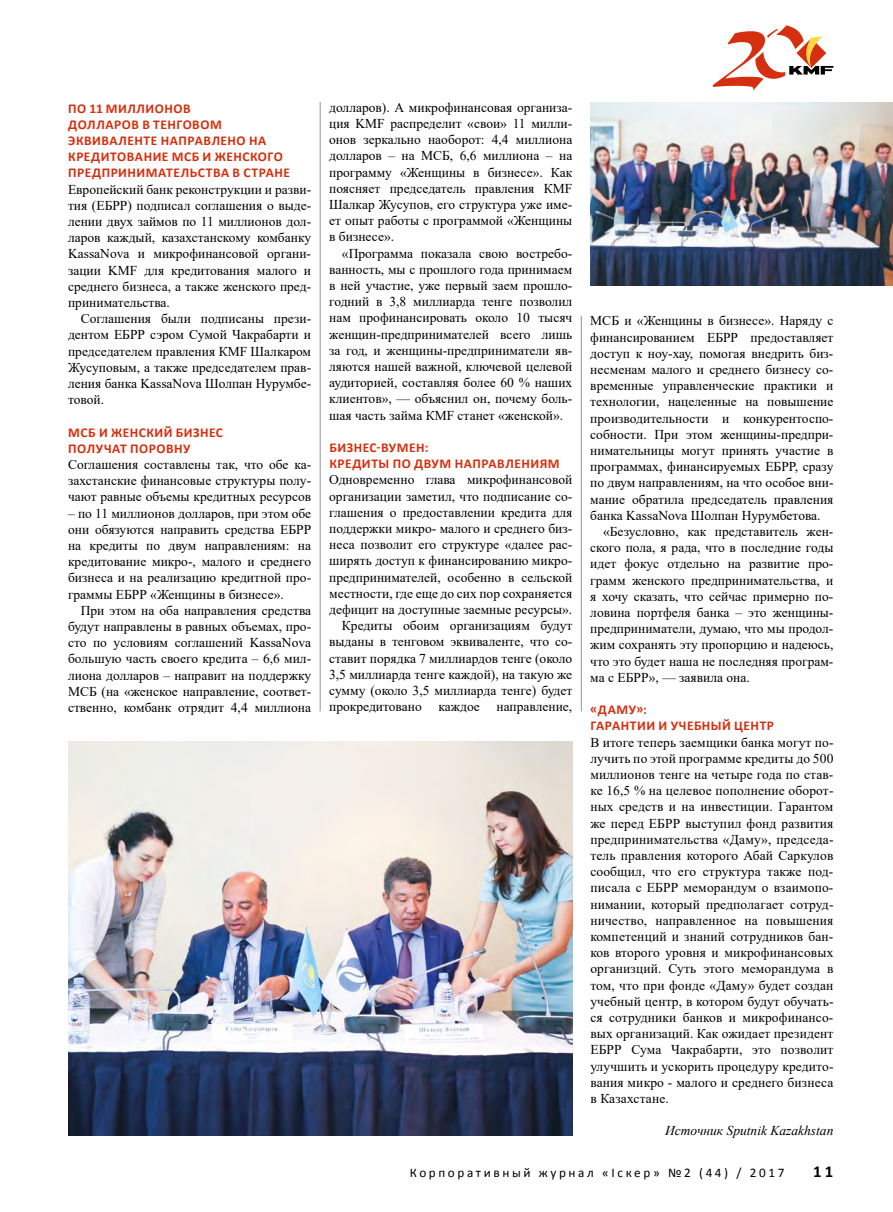
<style>
.page{position:relative;width:893px;height:1212px;background:#fff}
.page>*{position:absolute;margin:0;border:0;box-sizing:border-box;transform-origin:0 0}
.t1{font:700 16.8px "Calibri";color:#000}
.t2{font:13.5px/16.2px "Times New Roman";color:#000;text-align:justify}
.t3{font:700 13.5px/16.2px "Calibri";letter-spacing:.035em;color:#d4300f}
.t4{font:italic 13.5px "Times New Roman";color:#000}
.t5{font:13.2px "Calibri";letter-spacing:.2em;color:#000}
</style>
<div class="page">
<hr style="left:581px;top:316px;width:1px;height:395px;background:#9d9d9c">
<hr style="left:320px;top:102px;width:1px;height:609px;background:#9d9d9c">
<img style="left:68px;top:741px;width:504px;height:394px">
<img style="left:590px;top:102px;width:303px;height:184px">
<svg style="left:713px;top:25px;width:120px;height:65px"></svg>
<p class="t3" style="left:68px;top:100px;width:199px">По 11 миллионов<br>долларов в тенговом эквиваленте направлено на кредитование МСБ</p>
<p class="t3" style="left:68px;top:149px;width:223px;text-indent:134px">и женского предпринимательства в стране</p>
<p class="t2" style="left:68px;top:181px;width:245px">Европейский банк реконструкции и разви&shy;тия (ЕБРР) подписал соглашения о выде&shy;лении двух займов по 11 миллионов дол&shy;ларов каждый, казахстанскому комбанку KassaNova и микрофинансовой органи&shy;зации KMF для кредитования малого и среднего бизнеса, а также женского пред&shy;принимательства.</p>
<p class="t2" style="left:68px;top:310px;width:245px;text-indent:13px">Соглашения были подписаны прези&shy;дентом ЕБРР сэром Сумой Чакрабарти и председателем правления КМF Шалкаром Жусуповым, а также председателем прав&shy;ления банка KassaNova Шолпан Нурумбе&shy;товой.</p>
<p class="t3" style="left:68px;top:424px;width:5px">МСБ</p>
<p class="t3" style="left:68px;top:424px;width:156px;text-indent:31px">и женский бизнес получат поровну</p>
<p class="t2" style="left:68px;top:456px;width:245px">Соглашения составлены так, что обе ка&shy;захстанские финансовые структуры полу&shy;чают равные объемы кредитных ресурсов</p>
<p class="t2" style="left:68px;top:505px;width:245px">– по 11 миллионов долларов, при этом обе они обязуются направить средства ЕБРР на кредиты по двум направлениям: на кредитование микро-, малого и среднего бизнеса и на реализацию кредитной про&shy;граммы ЕБРР «Женщины в бизнесе».</p>
<p class="t2" style="left:68px;top:602px;width:245px;text-indent:13px">При этом на оба направления средства будут направлены в равных объемах, про&shy;сто по условиям соглашений KassaNova большую часть своего кредита – 6,6 мил&shy;лиона долларов – направит на поддержку МСБ (на «женское направление, соответ&shy;ственно, комбанк отрядит 4,4 миллиона</p>
<p class="t2" style="left:329px;top:99px;width:245px">долларов). А микрофинансовая организа&shy;ция KMF распределит «свои» 11 милли&shy;онов зеркально наоборот: 4,4 миллиона долларов – на МСБ, 6,6 миллиона – на программу «Женщины в бизнесе». Как поясняет председатель правления КМF Шалкар Жусупов, его структура уже име&shy;ет опыт работы с программой «Женщины в бизнесе».</p>
<p class="t2" style="left:329px;top:245px;width:245px;text-indent:13px">«Программа показала свою востребо&shy;ванность, мы с прошлого года принимаем в ней участие, уже первый заем прошло&shy;годний в 3,8 миллиарда тенге позволил нам профинансировать около 10 тысяч женщин-предпринимателей всего лишь за год, и женщины-предприниматели яв&shy;ляются нашей важной, ключевой целевой аудиторией, составляя более 60 % наших клиентов», — объяснил он, почему боль&shy;шая часть займа КМF станет «женской».</p>
<p class="t3" style="left:329px;top:439px;width:232px">Бизнес-вумен:<br>кредиты по двум направлениям</p>
<p class="t2" style="left:329px;top:471px;width:245px;text-align:right">Одновременно глава микрофинансовой организации заметил, что подписание со&shy;глашения о предоставлении кредита для поддержки микро- малого и среднего биз&shy;неса позволит его структуре «далее рас&shy;ширять доступ к финансированию микро&shy;предпринимателей, особенно в сельской местности, где еще до сих пор сохраняется дефицит на доступные заемные ресурсы».<br>Кредиты обоим организациям будут выданы в тенговом эквиваленте, что со&shy;ставит порядка 7 миллиардов тенге (около 3,5 миллиарда тенге каждой), на такую же сумму (около 3,5 миллиарда тенге) будет прокредитовано каждое направление,</p>
<p class="t2" style="left:590px;top:312px;width:245px">МСБ и «Женщины в бизнесе». Наряду с</p>
<p class="t2" style="left:590px;top:328px;width:245px">финансированием ЕБРР предоставляет</p>
<p class="t2" style="left:590px;top:345px;width:245px">доступ к ноу-хау, помогая внедрить биз-</p>
<p class="t2" style="left:590px;top:361px;width:245px">несменам малого и среднего бизнесу со-</p>
<p class="t2" style="left:590px;top:377px;width:245px">временные управленческие практики и</p>
<p class="t2" style="left:590px;top:393px;width:245px">технологии, нацеленные на повышение</p>
<p class="t2" style="left:590px;top:409px;width:245px">производительности и конкурентоспо-</p>
<p class="t2" style="left:590px;top:426px;width:245px">собности. При этом женщины-предпри-</p>
<p class="t2" style="left:590px;top:442px;width:245px">нимательницы могут принять участие в</p>
<p class="t2" style="left:590px;top:458px;width:245px">программах, финансируемых ЕБРР, сразу</p>
<p class="t2" style="left:590px;top:474px;width:245px">по двум направлениям, на что особое вни-</p>
<p class="t2" style="left:590px;top:490px;width:245px">мание обратила председатель правления</p>
<p class="t2" style="left:590px;top:507px;width:232px">банка KassaNova Шолпан Нурумбетова.</p>
<p class="t2" style="left:603px;top:523px;width:232px">«Безусловно, как представитель жен-</p>
<p class="t2" style="left:590px;top:539px;width:245px">ского пола, я рада, что в последние годы</p>
<p class="t2" style="left:590px;top:555px;width:245px">идет фокус отдельно на развитие про-</p>
<p class="t2" style="left:590px;top:571px;width:245px">грамм женского предпринимательства, и</p>
<p class="t2" style="left:590px;top:588px;width:245px">я хочу сказать, что сейчас примерно по-</p>
<p class="t2" style="left:590px;top:604px;width:245px">ловина портфеля банка – это женщины-</p>
<p class="t2" style="left:590px;top:620px;width:245px">предприниматели, думаю, что мы продол-</p>
<p class="t2" style="left:590px;top:636px;width:245px">жим сохранять эту пропорцию и надеюсь,</p>
<p class="t2" style="left:590px;top:652px;width:245px">что это будет наша не последняя програм-</p>
<p class="t2" style="left:590px;top:669px;width:161px">ма с ЕБРР», — заявила она.</p>
<p class="t3" style="left:590px;top:701px;width:185px">«Даму»:<br>гарантии и учебный центр</p>
<p class="t2" style="left:590px;top:733px;width:245px">В итоге теперь заемщики банка могут по&shy;лучить по этой программе кредиты до 500 миллионов тенге на четыре года по став&shy;ке 16,5 % на целевое пополнение оборот&shy;ных средств и на инвестиции. Гарантом же перед ЕБРР выступил фонд развития предпринимательства «Даму», председа&shy;тель правления которого Абай Саркулов сообщил, что его структура также под&shy;писала с ЕБРР меморандум о взаимопо&shy;нимании, который предполагает сотруд&shy;ничество, направленное на повышения компетенций и знаний сотрудников бан&shy;ков второго уровня и микрофинансовых организций. Суть этого меморандума в том, что при фонде «Даму» будет создан учебный центр, в котором будут обучать&shy;ся сотрудники банков и микрофинансо&shy;вых организаций. Как ожидает президент ЕБРР Сума Чакрабарти, это позволит улучшить и ускорить процедуру кредито&shy;вания микро - малого и среднего бизнеса в Казахстане.</p>
<p class="t4" style="left:665px;top:1121px;width:170px">Источник Sputnik Kazakhstan</p>
<p class="t5" style="left:410px;top:1164px;width:376px">Корпоративный журнал «Іскер» №2 (44) / 2017</p>
<p class="t1" style="left:813px;top:1160px;width:22px">11</p>
</div>
